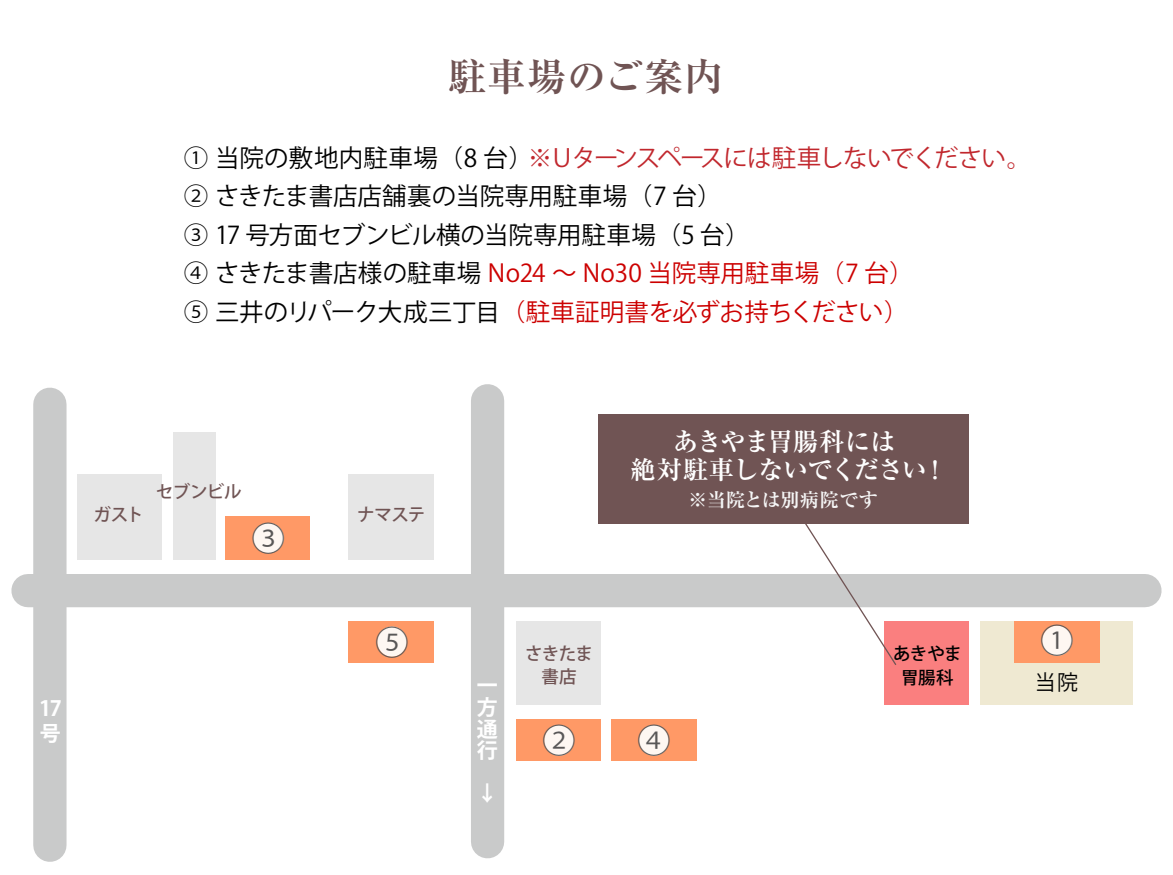
<style>
.page{position:relative;width:1173px;height:875px;background:#fff}
.page>*{position:absolute;margin:0;border:0;box-sizing:border-box;transform-origin:0 0}
.t1{font:700 38.5px "Ryumin Pro";letter-spacing:.035em;color:#705454}
.t2{font:33.77px "Koz Go Pro";color:#595757}
.t3{font:700 25.2px/28px "Ryumin Pro";letter-spacing:-.045em;color:#fff;text-align:center}
.t4{font:24.5px/38.5px "Koz Go Pro";letter-spacing:-.015em;color:#000}
.t5{font:700 21px/21.5px "Koz Go Pro";color:#fff}
.t6{font:21px "Koz Go Pro";color:#000}
.t7{font:700 19.25px "Ryumin Pro";color:#f5f5f5}
.t8{font:500 17.5px/22.8px "Koz Go Pro";letter-spacing:-.03em;color:#705454;text-align:center}
.t9{font:500 17.5px/23.1px "Koz Go Pro";letter-spacing:-.02em;color:#000;text-align:center}
.s1{color:#c1272d}
.s2{color:#c00}
</style>
<div class="page">
<div style="left:516px;top:719px;width:84px;height:42px;background:#f96"></div>
<div style="left:598px;top:414px;width:371px;height:109px;background:#705454"></div>
<div style="left:28px;top:574px;width:1116px;height:33px;background:#c9caca"></div>
<div style="left:471px;top:401px;width:33px;height:441px;background:#c9caca"></div>
<div style="left:33px;top:404px;width:33px;height:441px;background:#c9caca"></div>
<div style="left:77px;top:474px;width:84px;height:86px;background:#e6e6e6"></div>
<div style="left:348px;top:474px;width:86px;height:86px;background:#e6e6e6"></div>
<div style="left:348px;top:621px;width:86px;height:42px;background:#f96"></div>
<div style="left:173px;top:432px;width:42px;height:128px;background:#e6e6e6"></div>
<div style="left:226px;top:516px;width:84px;height:44px;background:#f96"></div>
<div style="left:516px;top:621px;width:84px;height:84px;background:#e6e6e6"></div>
<div style="left:611px;top:719px;width:85px;height:42px;background:#f96"></div>
<div style="left:884px;top:621px;width:84px;height:84px;background:#fa7f7f"></div>
<svg style="left:800px;top:523px;width:97px;height:142px"></svg>
<div style="left:980px;top:621px;width:152px;height:84px;background:#efe9d2"></div>
<div style="left:1013px;top:621px;width:86px;height:42px;background:#f96"></div>
<div style="left:1042px;top:626px;width:30px;height:30px;background:#fef7f2;border-radius:50%"></div>
<div style="left:377px;top:627px;width:30px;height:30px;background:#fef7f2;border-radius:50%"></div>
<div style="left:544px;top:725px;width:30px;height:31px;background:#fef7f2;border-radius:50%"></div>
<div style="left:253px;top:523px;width:31px;height:30px;background:#fef7f2;border-radius:50%"></div>
<div style="left:639px;top:725px;width:29px;height:31px;background:#fef7f2;border-radius:50%"></div>
<h1 class="t1" style="left:448px;top:46px;width:276px">駐車場のご案内</h1>
<p class="t4" style="left:184px;top:139px;width:849px">① 当院の敷地内駐車場（8 台）<span class="s1">※Ｕターンスペースには駐車しないでください。</span>② さきたま書店店舗裏の当院専用駐車場（7 台）<br>③ 17 号方面セブンビル横の当院専用駐車場（5 台）<br>④ さきたま書店様の駐車場 <span class="s2">No24 ～ No30 当院専用駐車場（7 台）<br></span>⑤ 三井のリパーク大成三丁目<span class="s2">（駐車証明書を必ずお持ちください）</span></p>
<p class="t5" style="left:39px;top:697px;width:24px;line-height:25.2px">17号</p>
<p class="t8" style="left:156px;top:481px;width:87px">セブンビル</p>
<p class="t8" style="left:94px;top:504px;width:51px">ガスト</p>
<p class="t8" style="left:357px;top:504px;width:69px">ナマステ</p>
<h2 class="t2" style="left:251px;top:517px;width:35px">③</h2>
<p class="t3" style="left:630px;top:426px;width:318px">あきやま胃腸科には<br>絶対駐車しないでください！</p>
<p class="t7" style="left:688px;top:485px;width:191px">※当院とは別病院です</p>
<h2 class="t2" style="left:375px;top:620px;width:35px">⑤</h2>
<h2 class="t2" style="left:1040px;top:619px;width:35px">①</h2>
<p class="t8" style="left:525px;top:643px;width:69px">さきたま書店</p>
<p class="t9" style="left:893px;top:643px;width:70px">あきやま胃腸科</p>
<p class="t6" style="left:1034px;top:669px;width:45px">当院</p>
<p class="t5" style="left:477px;top:676px;width:22px;text-align:justify">一方通行</p>
<p class="t5" style="left:477px;top:784px;width:17px">↓</p>
<h2 class="t2" style="left:542px;top:719px;width:35px">②</h2>
<h2 class="t2" style="left:637px;top:719px;width:35px">④</h2>
</div>
